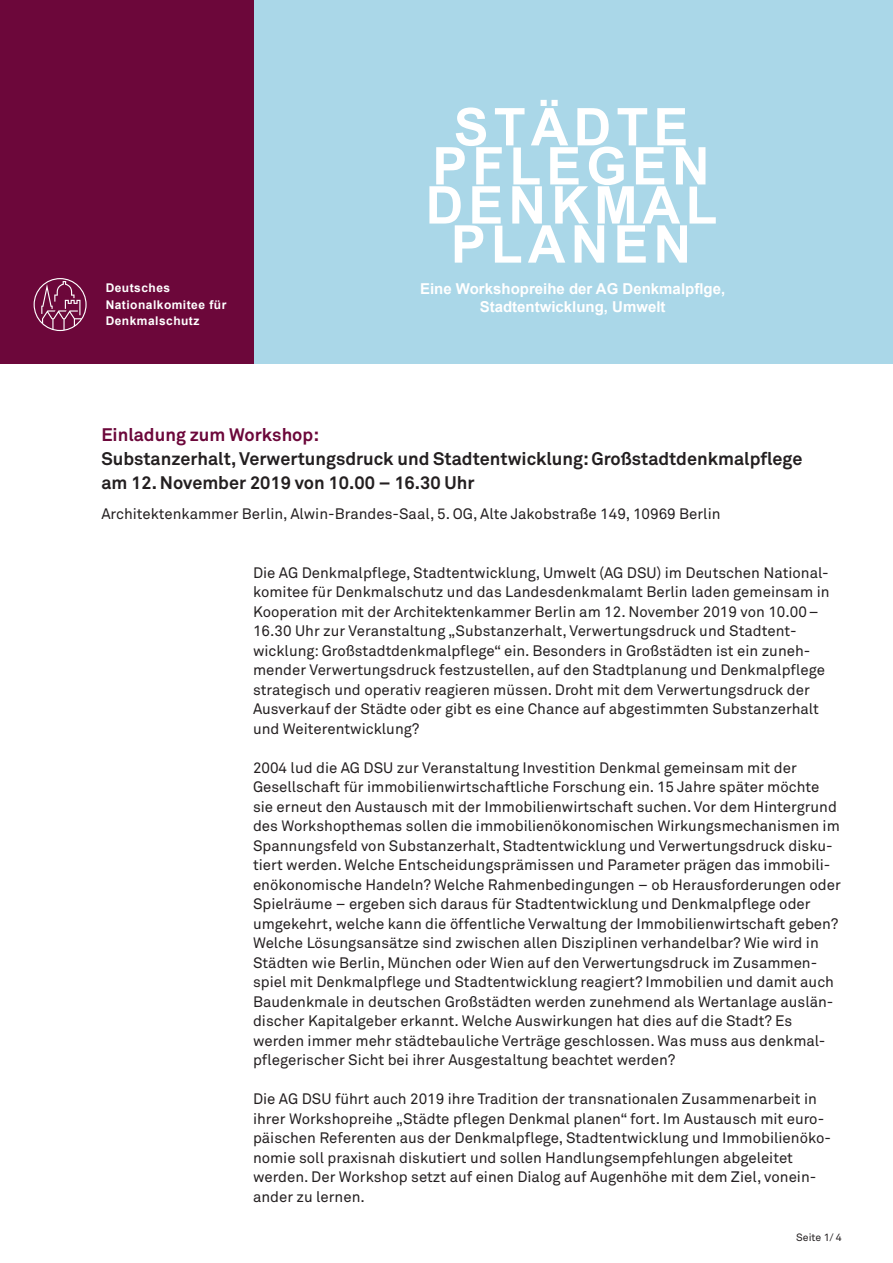
<style>
.page{position:relative;width:893px;height:1263px;background:#fff}
.page>*{position:absolute;margin:0;border:0;box-sizing:border-box;transform-origin:0 0}
.t1{font:700 18px/24px "Akkurat Std";color:#231f20}
.t2{font:700 18px "Akkurat Std";color:#6c073a}
.t3{font:15px/19.5px "Akkurat Std";color:#231f20}
.t4{font:700 15px/18px "Arial";color:#fff;text-align:center}
.t5{font:700 12px/16.5px "Arial";letter-spacing:.04em;color:#fff}
.t6{font:10.5px "Akkurat Std";color:#231f20}
</style>
<div class="page">
<div style="left:253px;top:0;width:640px;height:363px;background:#aad7e8"></div>
<div style="left:0;top:0;width:253px;height:363px;background:#6c073a"></div>
<svg style="left:34px;top:278px;width:53px;height:53px"></svg>
<svg style="left:429px;top:100px;width:287px;height:163px"></svg>
<p class="t5" style="left:106px;top:280px;width:122px">Deutsches<br>Nationalkomitee für<br>Denkmalschutz</p>
<p class="t4" style="left:420px;top:280px;width:307px">Eine Workshopreihe der AG Denkmalpflge,<br>Stadtentwicklung, Umwelt</p>
<p class="t2" style="left:101px;top:424px;width:219px">Einladung zum Workshop:</p>
<p class="t1" style="left:101px;top:447px;width:702px">Substanzerhalt, Verwertungsdruck und Stadtentwicklung: Großstadtdenkmalpflege am 12. November 2019 von 10.00 – 16.30 Uhr</p>
<p class="t3" style="left:101px;top:504px;width:621px">Architektenkammer Berlin, Alwin-Brandes-Saal, 5. OG, Alte Jakobstraße 149, 10969 Berlin</p>
<p class="t3" style="left:253px;top:563px;width:578px">Die AG Denkmalpflege, Stadtentwicklung, Umwelt (AG DSU) im Deutschen National&shy;komitee für Denkmalschutz und das Landesdenkmalamt Berlin laden gemeinsam in Kooperation mit der Architektenkammer Berlin am 12. November 2019 von 10.00– 16.30 Uhr zur Veranstaltung „Substanzerhalt, Verwertungsdruck und Stadtent&shy;wicklung: Großstadtdenkmalpflege“ ein. Besonders in Großstädten ist ein zuneh&shy;mender Verwertungsdruck festzustellen, auf den Stadtplanung und Denkmalpflege strategisch und operativ reagieren müssen. Droht mit dem Verwertungsdruck der Ausverkauf der Städte oder gibt es eine Chance auf abgestimmten Substanzerhalt und Weiterentwicklung?</p>
<p class="t3" style="left:253px;top:758px;width:589px">2004 lud die AG DSU zur Veranstaltung Investition Denkmal gemeinsam mit der Gesellschaft für immobilienwirtschaftliche Forschung ein. 15 Jahre später möchte sie erneut den Austausch mit der Immobilienwirtschaft suchen. Vor dem Hintergrund des Workshopthemas sollen die immobilienökonomischen Wirkungsmechanismen im Spannungsfeld von Substanzerhalt, Stadtentwicklung und Verwertungsdruck disku&shy;tiert werden. Welche Entscheidungsprämissen und Parameter prägen das immobili&shy;enökonomische Handeln? Welche Rahmenbedingungen – ob Herausforderungen oder Spielräume – ergeben sich daraus für Stadtentwicklung und Denkmalpflege oder umgekehrt, welche kann die öffentliche Verwaltung der Immobilienwirtschaft geben?<br>Welche Lösungsansätze sind zwischen allen Disziplinen verhandelbar? Wie wird in Städten wie Berlin, München oder Wien auf den Verwertungsdruck im Zusammen&shy;spiel mit Denkmalpflege und Stadtentwicklung reagiert? Immobilien und damit auch Baudenkmale in deutschen Großstädten werden zunehmend als Wertanlage auslän&shy;discher Kapitalgeber erkannt. Welche Auswirkungen hat dies auf die Stadt? Es werden immer mehr städtebauliche Verträge geschlossen. Was muss aus denkmal&shy;pflegerischer Sicht bei ihrer Ausgestaltung beachtet werden?</p>
<p class="t3" style="left:253px;top:1089px;width:579px">Die AG DSU führt auch 2019 ihre Tradition der transnationalen Zusammenarbeit in ihrer Workshopreihe „Städte pflegen Denkmal planen“ fort. Im Austausch mit euro&shy;päischen Referenten aus der Denkmalpflege, Stadtentwicklung und Immobilienöko&shy;nomie soll praxisnah diskutiert und sollen Handlungsempfehlungen abgeleitet werden. Der Workshop setzt auf einen Dialog auf Augenhöhe mit dem Ziel, vonein&shy;ander zu lernen.</p>
<p class="t6" style="left:796px;top:1231px;width:47px">Seite 1/ 4</p>
</div>
